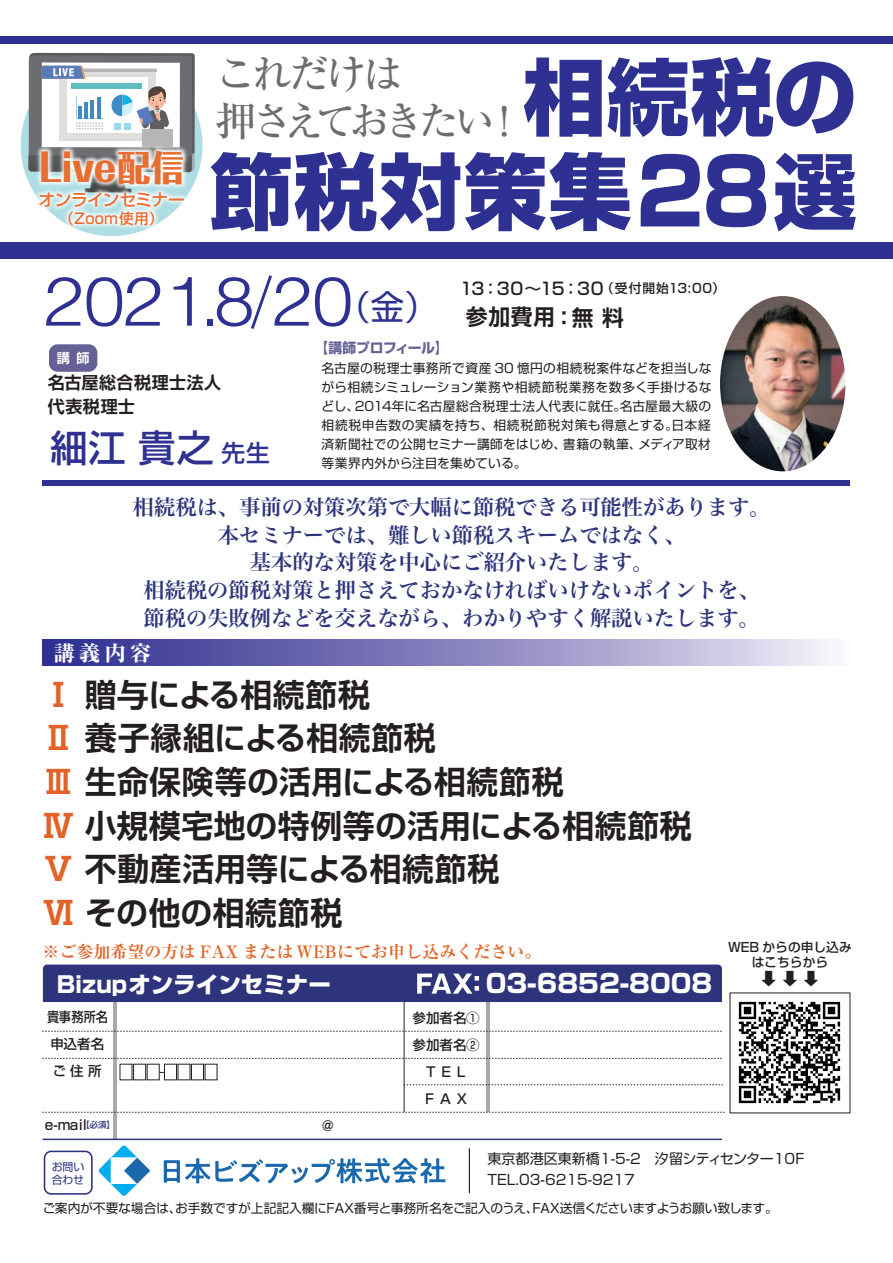
<style>
.page{position:relative;width:893px;height:1263px;background:#fff}
.page>*{position:absolute;margin:0;border:0;box-sizing:border-box;transform-origin:0 0}
.t1{font:800 82.95px/94.7px "Shin Go Pro";letter-spacing:.015em;color:#2e3092;text-align:right}
.t2{font:300 68.7px "Helvetica";letter-spacing:-.005em;color:#2e3092;scale:1.08 1}
.t3{font:500 40.35px/46.8px "Ryumin Pr 5";letter-spacing:-.11em;color:#6c6d70}
.t4{font:800 38.1px "Folk Pro";color:#e86d33;scale:.94 1}
.t5{font:500 37.35px "Shin Go Pro";color:#2e3092}
.t6{font:700 31.95px/43.7px "Shin Go Pro De";letter-spacing:.01em;color:#231f20}
.t7{font:800 25.5px "Shin Go Pro";color:#fff}
.t8{font:800 22.5px "Shin Go Pro";color:#fff}
.t9{font:700 21.9px "Shin Go Pro De";color:#231f20}
.t10{font:21.3px/27.6px "Hira Min Pro W6";color:#2e347b;text-align:center}
.t11{font:800 21.3px "Ryumin Pro";color:#fff}
.t12{font:700 16.95px "Ryumin Pr 5";color:#e26327}
.t13{font:500 16.95px "Shin Go Pro";color:#231f20}
.t14{font:700 16.95px/23.4px "Shin Go Pro De";letter-spacing:.025em;color:#231f20}
.t15{font:16.95px "Koz Go Pr 6 N";color:#231f20;scale:1.25 1}
.t16{font:500 16.8px "Shin Go Pro";letter-spacing:-.03em;color:#e86d33}
.t17{font:500 14.55px "Shin Go Pro";letter-spacing:.01em;color:#e86d33}
.t18{font:14.1px/20.2px "Shin Go Pro";color:#231f20}
.t19{font:700 13.8px "Shin Go Pro";letter-spacing:-.04em;color:#656096}
.t20{font:500 13.5px/27px "Shin Go Pro";letter-spacing:.01em;color:#231f20;text-align:center}
.t21{font:500 13.5px/27px "Shin Go Pro";letter-spacing:.01em;color:#231f20;scale:.9 1}
.t22{font:700 13.2px "Shin Go Pro De";color:#fff}
.t23{font:12.75px/19.2px "Shin Go Pro";letter-spacing:-.01em;color:#231f20;text-align:justify}
.t24{font:500 12.75px/14.9px "Shin Go Pro";color:#231f20;text-align:center}
.t25{font:10.95px/12.5px "Shin Go Pro";letter-spacing:-.015em;color:#2e347b}
.s1{font-size:35.1px}
.s2{font-size:91.2px}
.s3{font-family:"Shin Go Pro";font-weight:400;font-size:33.9px}
.s4{font-size:12.75px}
.s5{font-size:23.7px}
.s6{color:#e26327}
.s7{font-size:8.55px;color:#2e347b}
</style>
<div class="page">
<div style="left:0;top:36px;width:893px;height:8px;background:#2e3092"></div>
<svg style="left:251px;top:275px;width:21px;height:54px"></svg>
<div style="left:49px;top:344px;width:48px;height:28px;background:#656096;border-radius:9px"></div>
<div style="left:0;top:242px;width:893px;height:17px;background:#2e3092"></div>
<hr style="left:469px;top:1148px;width:1px;height:45px;background:#231f20">
<div style="left:44px;top:1150px;width:49px;height:45px;border:2px solid #2e347b;border-radius:7px"></div>
<hr style="left:404px;top:1002px;width:1px;height:110px;background:#231f20">
<hr style="left:113px;top:1002px;width:4px;height:137px;background:#a8a9ad">
<hr style="left:486px;top:1002px;width:3px;height:109px;background:#a8a9ad">
<hr style="left:43px;top:1138px;width:679px;height:2px;background:#2e347b">
<svg style="left:43px;top:1112px;width:681px;height:1px"></svg>
<svg style="left:43px;top:1058px;width:679px;height:1px"></svg>
<svg style="left:404px;top:1084px;width:319px;height:1px"></svg>
<svg style="left:43px;top:1031px;width:679px;height:1px"></svg>
<div style="left:43px;top:964px;width:679px;height:38px;background:#2e347b"></div>
<div style="left:133px;top:1064px;width:13px;height:16px;border:1px solid #231f20"></div>
<div style="left:164px;top:1064px;width:13px;height:16px;border:1px solid #231f20"></div>
<div style="left:191px;top:1064px;width:13px;height:16px;border:1px solid #231f20"></div>
<img style="left:738px;top:1001px;width:103px;height:103px">
<svg style="left:43px;top:639px;width:785px;height:27px;background:#8683be"></svg>
<div style="left:43px;top:480px;width:807px;height:6px;background:#2e3092"></div>
<svg style="left:28px;top:53px;width:167px;height:39px"></svg>
<img style="left:20px;top:92px;width:183px;height:144px">
<svg style="left:164px;top:1158px;width:281px;height:25px"></svg>
<svg style="left:99px;top:1145px;width:51px;height:51px"></svg>
<img style="left:720px;top:296px;width:125px;height:175px">
<h3 class="t4" style="left:39px;top:135px;width:155px">Live<span class="s1">配信</span></h3>
<h3 class="t16" style="left:38px;top:186px;width:148px">オンラインセミナー</h3>
<p class="t17" style="left:60px;top:206px;width:105px">（Zoom使用）</p>
<h3 class="t3" style="left:216px;top:48px;width:310px">これだけは<br>押さえておきたい！</h3>
<h1 class="t1" style="left:210px;top:41px;width:648px">相続税の<br>節税対策集<span class="s2">28</span>選</h1>
<h2 class="t2" style="left:43px;top:246px;width:368px">2021.8 20<span class="s3">（金）</span></h2>
<h3 class="t13" style="left:460px;top:275px;width:267px">13：30～15：30<span class="s4">（受付開始13:00）</span></h3>
<h3 class="t9" style="left:466px;top:299px;width:159px">参加費用：無 料</h3>
<p class="t22" style="left:57px;top:347px;width:34px">講 師</p>
<h3 class="t14" style="left:48px;top:369px;width:175px">名古屋総合税理士法人代表税理士</h3>
<h3 class="t5" style="left:51px;top:417px;width:221px">細江 貴之 <span class="s5">先生</span></h3>
<p class="t19" style="left:315px;top:337px;width:135px">【講師プロフィール】</p>
<p class="t23" style="left:322px;top:357px;width:391px">名古屋の税理士事務所で資産 30 憶円の相続税案件などを担当しながら相続シミュレーション業務や相続節税業務を数多く手掛けるなどし、2014年に名古屋総合税理士法人代表に就任。名古屋最大級の相続税申告数の実績を持ち、相続税節税対策も得意とする。日本経済新聞社での公開セミナー講師をはじめ、書籍の執筆、メディア取材等業界内外から注目を集めている。</p>
<h3 class="t10" style="left:133px;top:492px;width:639px">相続税は、事前の対策次第で大幅に節税できる可能性があります。本セミナーでは、難しい節税スキームではなく、<br>基本的な対策を中心にご紹介いたします。<br>相続税の節税対策と押さえておかなければいけないポイントを、節税の失敗例などを交えながら、わかりやすく解説いたします。</h3>
<h3 class="t11" style="left:54px;top:636px;width:99px">講義内容</h3>
<h3 class="t6" style="left:42px;top:669px;width:651px"><span class="s6">Ⅰ</span> 贈与による相続節税<br><span class="s6">Ⅱ</span> 養子縁組による相続節税<br><span class="s6">Ⅲ</span> 生命保険等の活用による相続節税<br><span class="s6">Ⅳ</span> 小規模宅地の特例等の活用による相続節税<br><span class="s6">Ⅴ</span> 不動産活用等による相続節税<br><span class="s6">Ⅵ</span> その他の相続節税</h3>
<h3 class="t12" style="left:43px;top:938px;width:500px">※ご参加希望の方は FAX またはWEBにてお申し込みください。</h3>
<h3 class="t8" style="left:57px;top:966px;width:276px">Bizupオンラインセミナー</h3>
<h3 class="t7" style="left:486px;top:963px;width:228px">03-6852-8008</h3>
<p class="t21" style="left:47px;top:1001px;width:69px">貴事務所名申込者名ご 住 所</p>
<p class="t20" style="left:412px;top:1003px;width:69px">参加者名①参加者名②<br>Ｔ Ｅ Ｌ<br>Ｆ Ａ Ｘ</p>
<p class="t20" style="left:45px;top:1109px;width:72px">e-mai<span class="s7">【必須】</span></p>
<p class="t20" style="left:83px;top:1109px;width:5px">l</p>
<p class="t20" style="left:321px;top:1111px;width:15px">＠</p>
<p class="t24" style="left:728px;top:938px;width:125px">WEB からの申し込みはこちらから</p>
<h3 class="t15" style="left:758px;top:969px;width:53px">⇩⇩⇩</h3>
<p class="t18" style="left:487px;top:1147px;width:321px">東京都港区東新橋1-5-2　汐留シティセンター10Ｆ<br>TEL.03-6215-9217</p>
<p class="t23" style="left:43px;top:1197px;width:737px">ご案内が不要な場合は、お手数ですが上記記入欄にＦＡＸ番号と事務所名をご記入のうえ、ＦＡＸ送信くださいますようお願い致します。</p>
<p class="t25" style="left:52px;top:1159px;width:34px">お問い合わせ</p>
</div>
